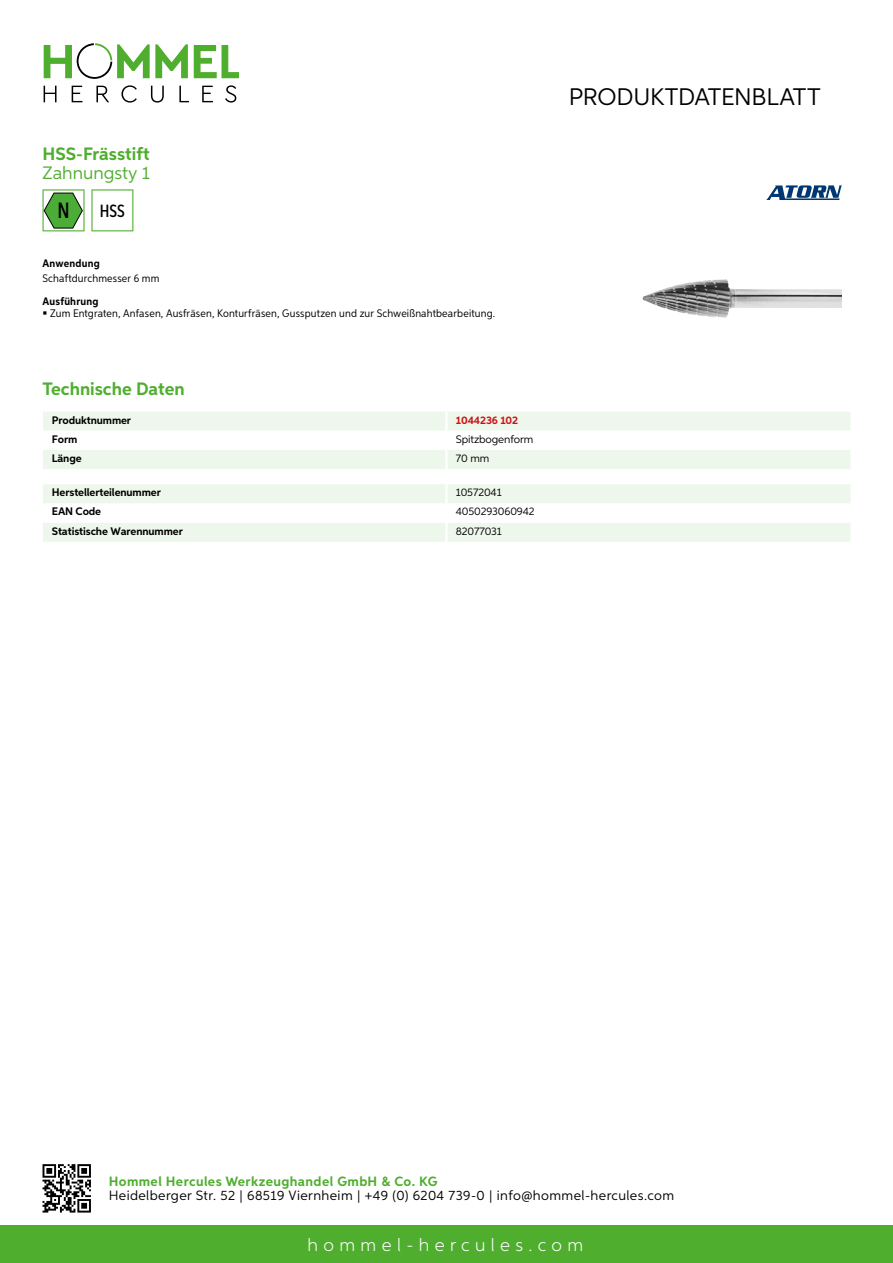
<style>
.page{position:relative;width:893px;height:1263px;background:#fff}
.page>*{position:absolute;margin:0;border:0;box-sizing:border-box;transform-origin:0 0}
.t1{font:24px "Aspira";letter-spacing:-.01em;color:#000}
.t2{font:500 22.2px "Aspira XX Nar";color:#000}
.t3{font:700 18px "Aspira";color:#50ae2f}
.t4{font:300 18px "Aspira";letter-spacing:.3em;color:#fff}
.t5{font:18px "Aspira";color:#50ae2f}
.t6{font:500 17.85px "Aspira XX Nar";color:#000}
.t7{font:13.5px "Aspira";letter-spacing:.03em;color:#000}
.t8{font:700 13.5px "Aspira";letter-spacing:.03em;color:#50ae2f}
.t9{font:10.95px "Aspira Nar";letter-spacing:.015em;color:#000}
.t10{font:700 10.95px "Aspira";letter-spacing:-.01em;color:#000}
.t11{font:10.95px "Aspira";letter-spacing:-.01em;color:#000}
.t12{font:700 10.95px "Aspira Nar";letter-spacing:.02em;color:#000}
.t13{font:700 10.95px "Aspira";letter-spacing:-.01em;color:#cd1013}
</style>
<div class="page">
<div style="left:0;top:1226px;width:893px;height:37px;background:#50ae2f"></div>
<svg style="left:43px;top:1164px;width:48px;height:48px"></svg>
<svg style="left:194px;top:45px;width:45px;height:33px"></svg>
<svg style="left:44px;top:43px;width:144px;height:36px"></svg>
<svg style="left:44px;top:86px;width:13px;height:16px"></svg>
<svg style="left:72px;top:86px;width:10px;height:16px"></svg>
<svg style="left:96px;top:86px;width:13px;height:16px"></svg>
<svg style="left:121px;top:85px;width:16px;height:18px"></svg>
<svg style="left:151px;top:86px;width:13px;height:17px"></svg>
<svg style="left:179px;top:86px;width:10px;height:16px"></svg>
<svg style="left:202px;top:86px;width:11px;height:16px"></svg>
<svg style="left:225px;top:85px;width:11px;height:18px"></svg>
<svg style="left:43px;top:412px;width:807px;height:57px"></svg>
<hr style="left:445px;top:450px;width:3px;height:19px;background:#fff">
<svg style="left:43px;top:484px;width:807px;height:58px"></svg>
<hr style="left:445px;top:523px;width:3px;height:19px;background:#fff">
<svg style="left:43px;top:189px;width:42px;height:42px"></svg>
<svg style="left:91px;top:189px;width:42px;height:42px"></svg>
<img style="left:642px;top:279px;width:200px;height:39px">
<svg style="left:766px;top:185px;width:76px;height:15px"></svg>
<h3 class="t3" style="left:43px;top:142px;width:109px">HSS-Frässtift</h3>
<h3 class="t5" style="left:43px;top:162px;width:109px">Zahnungsty 1</h3>
<h2 class="t2" style="left:57px;top:197px;width:14px">N</h2>
<h3 class="t6" style="left:100px;top:200px;width:27px">HSS</h3>
<p class="t12" style="left:43px;top:257px;width:59px">Anwendung</p>
<p class="t9" style="left:43px;top:272px;width:118px">Schaftdurchmesser 6 mm</p>
<p class="t12" style="left:43px;top:294px;width:58px">Ausführung</p>
<p class="t9" style="left:50px;top:307px;width:447px">Zum Entgraten, Anfasen, Ausfräsen, Konturfräsen, Gussputzen und zur Schweißnahtbearbeitung.</p>
<h3 class="t3" style="left:43px;top:377px;width:144px">Technische Daten</h3>
<p class="t10" style="left:52px;top:413px;width:81px">Produktnummer</p>
<p class="t13" style="left:456px;top:413px;width:64px">1044236 102</p>
<p class="t10" style="left:52px;top:432px;width:27px">Form</p>
<p class="t11" style="left:456px;top:432px;width:79px">Spitzbogenform</p>
<p class="t10" style="left:52px;top:451px;width:31px">Länge</p>
<p class="t11" style="left:456px;top:451px;width:35px">70 mm</p>
<p class="t10" style="left:52px;top:486px;width:111px">Herstellerteilenummer</p>
<p class="t11" style="left:456px;top:486px;width:47px">10572041</p>
<p class="t10" style="left:52px;top:505px;width:51px">EAN Code</p>
<p class="t11" style="left:456px;top:505px;width:80px">4050293060942</p>
<p class="t10" style="left:52px;top:524px;width:132px">Statistische Warennummer</p>
<p class="t11" style="left:456px;top:524px;width:48px">82077031</p>
<h1 class="t1" style="left:569px;top:82px;width:253px">Produktdatenblatt</h1>
<p class="t8" style="left:109px;top:1172px;width:330px">Hommel Hercules Werkzeughandel GmbH &amp; Co. KG</p>
<p class="t7" style="left:109px;top:1187px;width:567px">Heidelberger Str. 52 | 68519 Viernheim | +49 (0) 6204 739-0 | info@hommel-hercules.com</p>
<h3 class="t4" style="left:307px;top:1234px;width:277px">hommel-hercules.com</h3>
</div>
